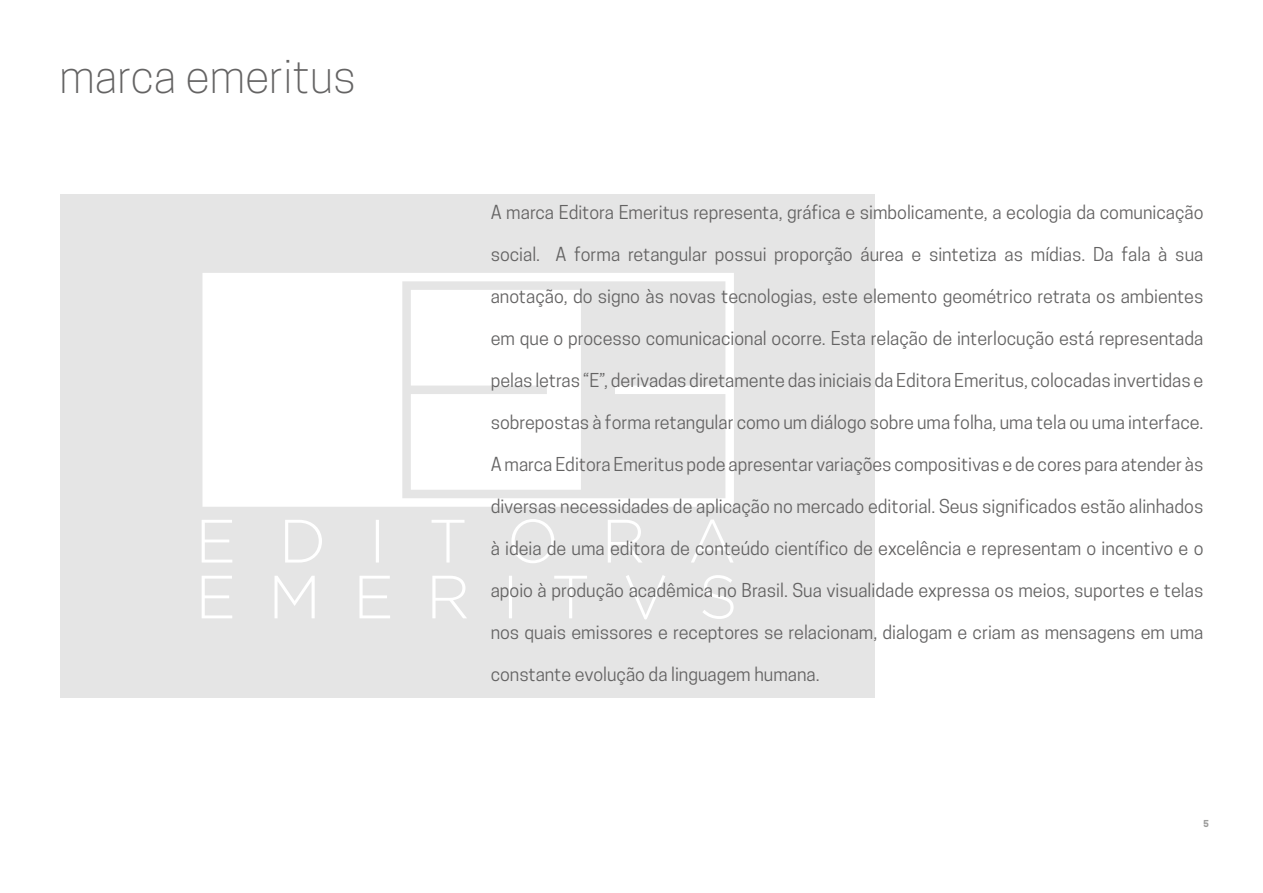
<style>
.page{position:relative;width:1263px;height:893px;background:#fff}
.page>*{position:absolute;margin:0;border:0;box-sizing:border-box;transform-origin:0 0}
.t1{font:300 45px "Cooper Hewitt";color:#646363}
.t2{font:18px "Cooper Hewitt";color:#646363}
.t3{font:500 18px "Cooper Hewitt";color:#9d9d9c}
</style>
<div class="page">
<div style="left:61px;top:195px;width:814px;height:503px;background:#e5e5e5"></div>
<svg style="left:202px;top:519px;width:531px;height:44px"></svg>
<svg style="left:202px;top:575px;width:532px;height:45px"></svg>
<svg style="left:202px;top:273px;width:532px;height:234px;fill:#fff"></svg>
<h1 class="t1" style="left:60px;top:50px;width:298px">marca emeritus</h1>
<p class="t2" style="left:491px;top:201px;width:714px">A marca Editora Emeritus representa, gráfica e simbolicamente, a ecologia da comunicação</p>
<p class="t2" style="left:491px;top:243px;width:714px">social. A forma retangular possui proporção áurea e sintetiza as mídias. Da fala à sua</p>
<p class="t2" style="left:491px;top:285px;width:714px">anotação, do signo às novas tecnologias, este elemento geométrico retrata os ambientes</p>
<p class="t2" style="left:491px;top:327px;width:714px">em que o processo comunicacional ocorre. Esta relação de interlocução está representada</p>
<p class="t2" style="left:491px;top:369px;width:714px">pelas letras “E”, derivadas diretamente das iniciais da Editora Emeritus, colocadas invertidas e</p>
<p class="t2" style="left:491px;top:411px;width:714px">sobrepostas à forma retangular como um diálogo sobre uma folha, uma tela ou uma interface.</p>
<p class="t2" style="left:491px;top:453px;width:714px">A marca Editora Emeritus pode apresentar variações compositivas e de cores para atender às</p>
<p class="t2" style="left:491px;top:495px;width:714px">diversas necessidades de aplicação no mercado editorial. Seus significados estão alinhados</p>
<p class="t2" style="left:491px;top:537px;width:714px">à ideia de uma editora de conteúdo científico de excelência e representam o incentivo e o</p>
<p class="t2" style="left:491px;top:579px;width:714px">apoio à produção acadêmica no Brasil. Sua visualidade expressa os meios, suportes e telas</p>
<p class="t2" style="left:491px;top:621px;width:714px">nos quais emissores e receptores se relacionam, dialogam e criam as mensagens em uma</p>
<p class="t2" style="left:491px;top:663px;width:331px">constante evolução da linguagem humana.</p>
<p class="t3" style="left:1203px;top:816px;width:7px">5</p>
</div>
